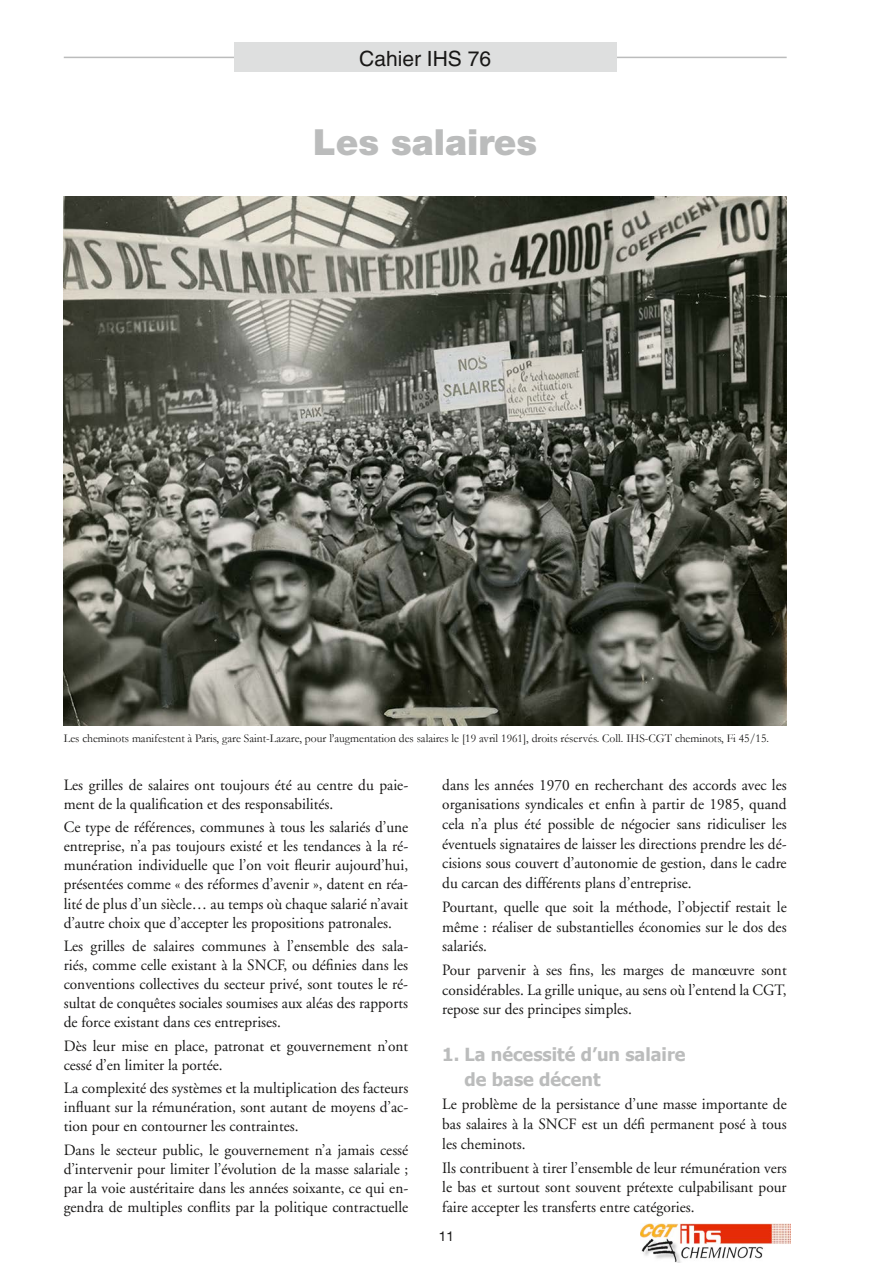
<style>
.page{position:relative;width:893px;height:1263px;background:#fff}
.page>*{position:absolute;margin:0;border:0;box-sizing:border-box;transform-origin:0 0}
.t1{font:900 36px "Helvetica Neue";color:#bbbcbc}
.t2{font:21px "Helvetica";color:#181716}
.t3{font:700 18px/24.9px "Tahoma";color:#bbbcbc}
.t4{font:15.75px/19px "Adobe Garamond";color:#181716;text-align:justify}
.t5{font:13.5px "Helvetica Neue";color:#181716}
.t6{font:12px "Garamond";color:#181716}
</style>
<div class="page">
<hr style="left:64px;top:57px;width:723px;height:1px;background:#bbbcbc">
<div style="left:234px;top:43px;width:383px;height:29px;background:#dedfdf"></div>
<img style="left:64px;top:197px;width:723px;height:528px">
<img style="left:640px;top:1223px;width:150px;height:40px">
<h2 class="t2" style="left:359px;top:46px;width:133px">Cahier IHS 76</h2>
<h1 class="t1" style="left:313px;top:121px;width:226px">Les salaires</h1>
<p class="t6" style="left:64px;top:730px;width:707px">Les cheminots manifestent à Paris, gare Saint-Lazare, pour l’augmentation des salaires le [19 avril 1961], droits réservés. Coll. IHS-CGT cheminots, Fi 45/15.</p>
<p class="t4" style="left:64px;top:776px;width:346px">Les grilles de salaires ont toujours été au centre du paie&shy;ment de la qualification et des responsabilités.</p>
<p class="t4" style="left:64px;top:818px;width:346px">Ce type de références, communes à tous les salariés d’une entreprise, n’a pas toujours existé et les tendances à la ré&shy;munération individuelle que l’on voit fleurir aujourd’hui, présentées comme « des réformes d’avenir », datent en réa&shy;lité de plus d’un siècle… au temps où chaque salarié n’avait d’autre choix que d’accepter les propositions patronales.</p>
<p class="t4" style="left:64px;top:937px;width:346px">Les grilles de salaires communes à l’ensemble des sala&shy;riés, comme celle existant à la SNCF, ou définies dans les conventions collectives du secteur privé, sont toutes le ré&shy;sultat de conquêtes sociales soumises aux aléas des rapports de force existant dans ces entreprises.</p>
<p class="t4" style="left:64px;top:1036px;width:346px">Dès leur mise en place, patronat et gouvernement n’ont cessé d’en limiter la portée.</p>
<p class="t4" style="left:64px;top:1079px;width:346px">La complexité des systèmes et la multiplication des facteurs influant sur la rémunération, sont autant de moyens d’ac&shy;tion pour en contourner les contraintes.</p>
<p class="t4" style="left:64px;top:1140px;width:346px">Dans le secteur public, le gouvernement n’a jamais cessé d’intervenir pour limiter l’évolution de la masse salariale ; par la voie austéritaire dans les années soixante, ce qui en&shy;gendra de multiples conflits par la politique contractuelle</p>
<p class="t4" style="left:442px;top:775px;width:346px;line-height:19.6px">dans les années 1970 en recherchant des accords avec les organisations syndicales et enfin à partir de 1985, quand cela n’a plus été possible de négocier sans ridiculiser les éventuels signataires de laisser les directions prendre les dé&shy;cisions sous couvert d’autonomie de gestion, dans le cadre du carcan des différents plans d’entreprise.</p>
<p class="t4" style="left:442px;top:897px;width:346px;line-height:19.6px">Pourtant, quelle que soit la méthode, l’objectif restait le même : réaliser de substantielles économies sur le dos des salariés.</p>
<p class="t4" style="left:442px;top:961px;width:346px;line-height:19.6px">Pour parvenir à ses fins, les marges de manœuvre sont considérables. La grille unique, au sens où l’entend la CGT, repose sur des principes simples.</p>
<p class="t3" style="left:465px;top:1040px;width:222px;text-indent:-22px">1. La nécessité d’un salaire de base décent</p>
<p class="t4" style="left:442px;top:1095px;width:346px;line-height:19.6px">Le problème de la persistance d’une masse importante de bas salaires à la SNCF est un défi permanent posé à tous les cheminots.</p>
<p class="t4" style="left:442px;top:1158px;width:346px;line-height:19.6px">Ils contribuent à tirer l’ensemble de leur rémunération vers le bas et surtout sont souvent prétexte culpabilisant pour faire accepter les transferts entre catégories.</p>
<p class="t5" style="left:439px;top:1228px;width:17px">11</p>
</div>
